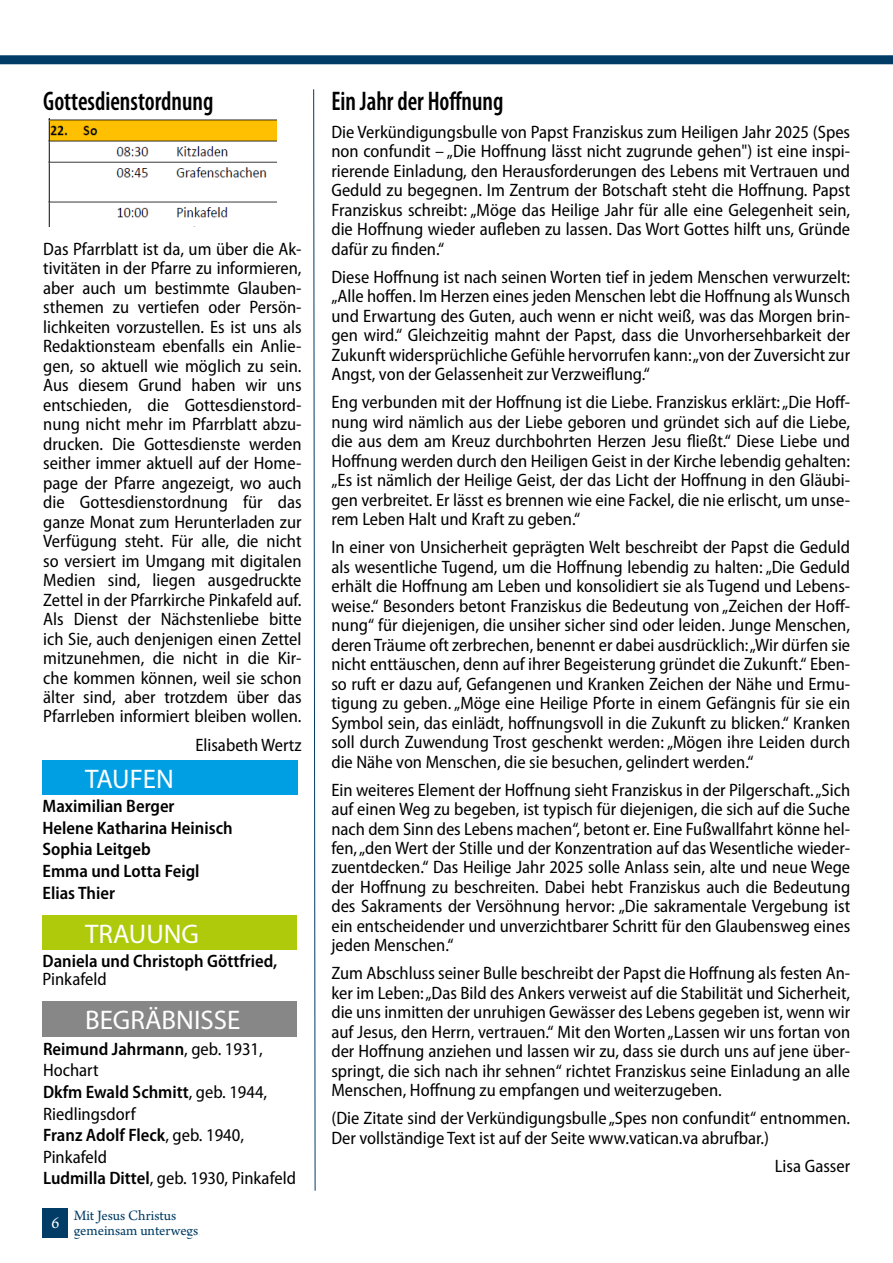
<style>
.page{position:relative;width:893px;height:1263px;background:#fff}
.page>*{position:absolute;margin:0;border:0;box-sizing:border-box;transform-origin:0 0}
.t1{font:600 condensed 27px "Myriad Pro";color:#000;scale:.9 1}
.t2{font:27px "Myriad Pro";color:#fff}
.t3{font:semi-condensed 18px/19.5px "Myriad Pro";color:#000;text-align:justify}
.t4{font:600 semi-condensed 18px/21.6px "Myriad Pro";color:#000}
.t5{font:16.5px "Arno Pro";color:#fff}
.t6{font:15px/15px "Arno Pro";letter-spacing:-.005em;color:#003c65}
.s1{font-weight:600}
</style>
<div class="page">
<svg style="left:313px;top:89px;width:3px;height:1102px"></svg>
<div style="left:0;top:55px;width:893px;height:9px;background:#003c65"></div>
<div style="left:43px;top:761px;width:255px;height:34px;background:#009fe3"></div>
<div style="left:43px;top:1001px;width:254px;height:35px;background:#878787"></div>
<div style="left:43px;top:916px;width:254px;height:34px;background:#afca0b"></div>
<div style="left:43px;top:1208px;width:25px;height:29px;background:#003c65"></div>
<img style="left:48px;top:119px;width:228px;height:107px">
<h1 class="t1" style="left:43px;top:84px;width:190px">Gottesdienstordnung</h1>
<p class="t3" style="left:43px;top:239px;width:260px">Das Pfarrblatt ist da, um über die Ak&shy;tivitäten in der Pfarre zu informieren, aber auch um bestimmte Glauben&shy;sthemen zu vertiefen oder Persön&shy;lichkeiten vorzustellen. Es ist uns als Redaktionsteam ebenfalls ein Anlie&shy;gen, so aktuell wie möglich zu sein.<br>Aus diesem Grund haben wir uns entschieden, die Gottesdienstord&shy;nung nicht mehr im Pfarrblatt abzu&shy;drucken. Die Gottesdienste werden seither immer aktuell auf der Home&shy;page der Pfarre angezeigt, wo auch die Gottesdienstordnung für das ganze Monat zum Herunterladen zur Verfügung steht. Für alle, die nicht so versiert im Umgang mit digitalen Medien sind, liegen ausgedruckte Zettel in der Pfarrkirche Pinkafeld auf.<br>Als Dienst der Nächstenliebe bitte ich Sie, auch denjenigen einen Zettel mitzunehmen, die nicht in die Kir&shy;che kommen können, weil sie schon älter sind, aber trotzdem über das Pfarrleben informiert bleiben wollen.</p>
<p class="t3" style="left:195px;top:734px;width:108px">Elisabeth Wertz</p>
<h1 class="t2" style="left:85px;top:762px;width:90px">TAUFEN</h1>
<p class="t4" style="left:43px;top:795px;width:192px">Maximilian Berger<br>Helene Katharina Heinisch<br>Sophia Leitgeb<br>Emma und Lotta Feigl<br>Elias Thier</p>
<h1 class="t2" style="left:85px;top:917px;width:115px">TRAUUNG</h1>
<p class="t4" style="left:43px;top:950px;width:236px">Daniela und Christoph Göttfried,</p>
<p class="t3" style="left:43px;top:969px;width:66px">Pinkafeld</p>
<h1 class="t2" style="left:85px;top:1003px;width:157px">BEGRÄBNISSE</h1>
<p class="t3" style="left:43px;top:1038px;width:254px;line-height:21.6px;text-align:left"><span class="s1">Reimund Jahrmann</span>, geb. 1931,<br>Hochart<br><span class="s1">Dkfm Ewald Schmitt</span>, geb. 1944,<br>Riedlingsdorf<br><span class="s1">Franz Adolf Fleck</span>, geb. 1940,<br>Pinkafeld<br><span class="s1">Ludmilla Dittel</span>, geb. 1930, Pinkafeld</p>
<p class="t5" style="left:51px;top:1214px;width:9px">6</p>
<p class="t6" style="left:74px;top:1209px;width:126px">Mit Jesus Christus gemeinsam unterwegs</p>
<h1 class="t1" style="left:331px;top:84px;width:193px">Ein Jahr der Hoffnung</h1>
<p class="t3" style="left:331px;top:122px;width:520px">Die Verkündigungsbulle von Papst Franziskus zum Heiligen Jahr 2025 (Spes non confundit – „Die Hoffnung lässt nicht zugrunde gehen") ist eine inspi&shy;rierende Einladung, den Herausforderungen des Lebens mit Vertrauen und Geduld zu begegnen. Im Zentrum der Botschaft steht die Hoffnung. Papst Franziskus schreibt: „Möge das Heilige Jahr für alle eine Gelegenheit sein, die Hoffnung wieder aufleben zu lassen. Das Wort Gottes hilft uns, Gründe dafür zu finden.“</p>
<p class="t3" style="left:331px;top:266px;width:520px">Diese Hoffnung ist nach seinen Worten tief in jedem Menschen verwurzelt: „Alle hoffen. Im Herzen eines jeden Menschen lebt die Hoffnung als Wunsch und Erwartung des Guten, auch wenn er nicht weiß, was das Morgen brin&shy;gen wird.“ Gleichzeitig mahnt der Papst, dass die Unvorhersehbarkeit der Zukunft widersprüchliche Gefühle hervorrufen kann: „von der Zuversicht zur Angst, von der Gelassenheit zur Verzweiflung.“</p>
<p class="t3" style="left:331px;top:392px;width:520px">Eng verbunden mit der Hoffnung ist die Liebe. Franziskus erklärt: „Die Hoff&shy;nung wird nämlich aus der Liebe geboren und gründet sich auf die Liebe, die aus dem am Kreuz durchbohrten Herzen Jesu fließt.“ Diese Liebe und Hoffnung werden durch den Heiligen Geist in der Kirche lebendig gehalten: „Es ist nämlich der Heilige Geist, der das Licht der Hoffnung in den Gläubi&shy;gen verbreitet. Er lässt es brennen wie eine Fackel, die nie erlischt, um unse&shy;rem Leben Halt und Kraft zu geben.“</p>
<p class="t3" style="left:331px;top:537px;width:520px">In einer von Unsicherheit geprägten Welt beschreibt der Papst die Geduld als wesentliche Tugend, um die Hoffnung lebendig zu halten: „Die Geduld erhält die Hoffnung am Leben und konsolidiert sie als Tugend und Lebens&shy;weise.“ Besonders betont Franziskus die Bedeutung von „Zeichen der Hoff&shy;nung“ für diejenigen, die unsiher sicher sind oder leiden. Junge Menschen, deren Träume oft zerbrechen, benennt er dabei ausdrücklich: „Wir dürfen sie nicht enttäuschen, denn auf ihrer Begeisterung gründet die Zukunft.“ Eben&shy;so ruft er dazu auf, Gefangenen und Kranken Zeichen der Nähe und Ermu&shy;tigung zu geben. „Möge eine Heilige Pforte in einem Gefängnis für sie ein Symbol sein, das einlädt, hoffnungsvoll in die Zukunft zu blicken.“ Kranken soll durch Zuwendung Trost geschenkt werden: „Mögen ihre Leiden durch die Nähe von Menschen, die sie besuchen, gelindert werden.“</p>
<p class="t3" style="left:331px;top:779px;width:520px">Ein weiteres Element der Hoffnung sieht Franziskus in der Pilgerschaft. „Sich auf einen Weg zu begeben, ist typisch für diejenigen, die sich auf die Suche nach dem Sinn des Lebens machen“, betont er. Eine Fußwallfahrt könne hel&shy;fen, „den Wert der Stille und der Konzentration auf das Wesentliche wieder&shy;zuentdecken.“ Das Heilige Jahr 2025 solle Anlass sein, alte und neue Wege der Hoffnung zu beschreiten. Dabei hebt Franziskus auch die Bedeutung des Sakraments der Versöhnung hervor: „Die sakramentale Vergebung ist ein entscheidender und unverzichtbarer Schritt für den Glaubensweg eines jeden Menschen.“</p>
<p class="t3" style="left:331px;top:963px;width:520px">Zum Abschluss seiner Bulle beschreibt der Papst die Hoffnung als festen An&shy;ker im Leben: „Das Bild des Ankers verweist auf die Stabilität und Sicherheit, die uns inmitten der unruhigen Gewässer des Lebens gegeben ist, wenn wir auf Jesus, den Herrn, vertrauen.“ Mit den Worten „Lassen wir uns fortan von der Hoffnung anziehen und lassen wir zu, dass sie durch uns auf jene über&shy;springt, die sich nach ihr sehnen“ richtet Franziskus seine Einladung an alle Menschen, Hoffnung zu empfangen und weiterzugeben.</p>
<p class="t3" style="left:331px;top:1108px;width:520px">(Die Zitate sind der Verkündigungsbulle „Spes non confundit“ entnommen.<br>Der vollständige Text ist auf der Seite www.vatican.va abrufbar.)</p>
<p class="t3" style="left:775px;top:1156px;width:77px">Lisa Gasser</p>
</div>
